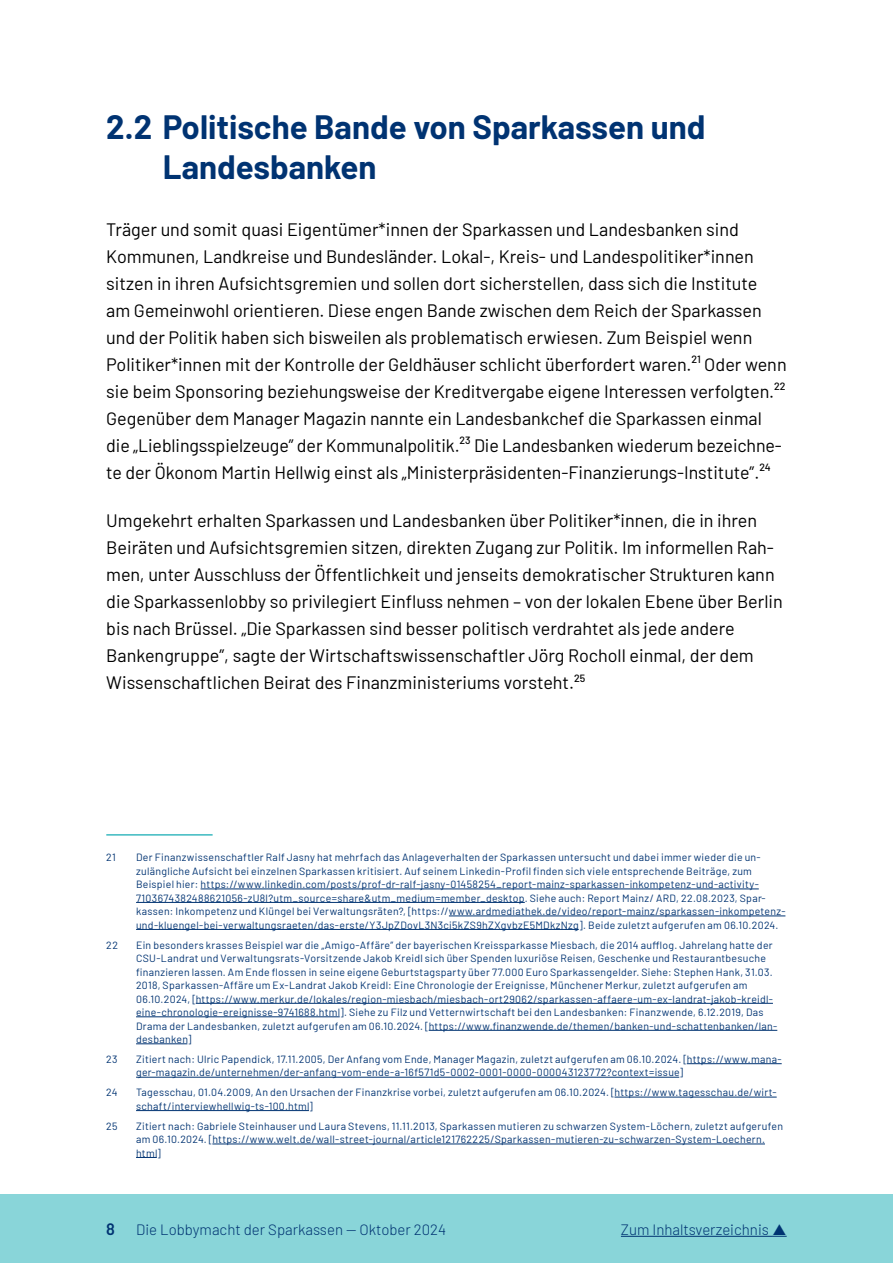
<style>
.page{position:relative;width:893px;height:1263px;background:#fff}
.page>*{position:absolute;margin:0;border:0;box-sizing:border-box;transform-origin:0 0}
.Überschrift_H1{font:700 33px/39.6px "Barlow";color:#003372}
.Fließtext{font:18px/27px "Barlow";color:#000}
.t1{font:600 16.5px "Barlow";color:#003372}
.t2{font:300 15px "Barlow";color:#003372}
.Fußnote{font:10.5px/13.5px "Barlow";letter-spacing:.03em;color:#003372}
</style>
<div class="page">
<div style="left:0;top:1195px;width:893px;height:68px;background:#89d5d9"></div>
<hr style="left:621px;top:1236px;width:151px;height:1px;background:#003372">
<hr style="left:106px;top:834px;width:107px;height:2px;background:#3bb9c0">
<hr style="left:201px;top:889px;width:558px;height:1px;background:#003372">
<hr style="left:136px;top:902px;width:389px;height:1px;background:#003372">
<hr style="left:449px;top:916px;width:336px;height:1px;background:#003372">
<hr style="left:136px;top:929px;width:443px;height:1px;background:#003372">
<hr style="left:196px;top:1003px;width:577px;height:1px;background:#003372">
<hr style="left:136px;top:1016px;width:204px;height:1px;background:#003372">
<hr style="left:429px;top:1030px;width:348px;height:1px;background:#003372">
<hr style="left:136px;top:1043px;width:51px;height:1px;background:#003372">
<hr style="left:687px;top:1063px;width:95px;height:1px;background:#003372">
<hr style="left:136px;top:1077px;width:543px;height:1px;background:#003372">
<hr style="left:614px;top:1097px;width:163px;height:1px;background:#003372">
<hr style="left:136px;top:1110px;width:173px;height:1px;background:#003372">
<hr style="left:212px;top:1144px;width:553px;height:1px;background:#003372">
<svg style="left:136px;top:1157px;width:21px;height:1px"></svg>
<svg style="left:772px;top:1235px;width:15px;height:2px"></svg>
<p class="Überschrift_H1" style="left:163px;top:105px;width:544px;text-indent:-57px">2.2 Politische Bande von Sparkassen und<br>Landesbanken</p>
<p class="Fließtext" style="left:106px;top:214px;width:682px">Träger und somit quasi Eigentümer*innen der Sparkassen und Landesbanken sind Kommunen, Landkreise und Bundesländer. Lokal-, Kreis- und Landespolitiker*innen sitzen in ihren Aufsichtsgremien und sollen dort sicherstellen, dass sich die Institute<br>am Gemeinwohl orientieren. Diese engen Bande zwischen dem Reich der Sparkassen und der Politik haben sich bisweilen als problematisch erwiesen. Zum Beispiel wenn Politiker*innen mit der Kontrolle der Geldhäuser schlicht überfordert waren.<sup>21</sup> Oder wenn sie beim Sponsoring beziehungsweise der Kreditvergabe eigene Interessen verfolgten.<sup>22<br></sup>Gegenüber dem Manager Magazin nannte ein Landesbankchef die Sparkassen einmal die „Lieblingsspielzeuge” der Kommunalpolitik.<sup>23</sup> Die Landesbanken wiederum bezeichne&shy;te der Ökonom Martin Hellwig einst als „Ministerpräsidenten-Finanzierungs-Institute”.<sup>24</sup></p>
<p class="Fließtext" style="left:106px;top:506px;width:678px">Umgekehrt erhalten Sparkassen und Landesbanken über Politiker*innen, die in ihren Beiräten und Aufsichtsgremien sitzen, direkten Zugang zur Politik. Im informellen Rah&shy;men, unter Ausschluss der Öffentlichkeit und jenseits demokratischer Strukturen kann die Sparkassenlobby so privilegiert Einfluss nehmen – von der lokalen Ebene über Berlin bis nach Brüssel. „Die Sparkassen sind besser politisch verdrahtet als jede andere Bankengruppe”, sagte der Wirtschaftswissenschaftler Jörg Rocholl einmal, der dem Wissenschaftlichen Beirat des Finanzministeriums vorsteht.<sup>25</sup></p>
<p class="Fußnote" style="left:106px;top:850px;width:11px">21</p>
<p class="Fußnote" style="left:136px;top:850px;width:651px">Der Finanzwissenschaftler Ralf Jasny hat mehrfach das Anlageverhalten der Sparkassen untersucht und dabei immer wieder die un&shy;zulängliche Aufsicht bei einzelnen Sparkassen kritisiert. Auf seinem Linkedin-Profil finden sich viele entsprechende Beiträge, zum Beispiel hier: https://www.linkedin.com/posts/prof-dr-ralf-jasny-01458254_report-mainz-sparkassen-inkompetenz-und-activity-7103674382488621056-zU8l?utm_source=share&amp;utm_medium=member_desktop. Siehe auch: Report Mainz/ ARD, 22.08.2023, Spar&shy;kassen: Inkompetenz und Klüngel bei Verwaltungsräten?, [https://www.ardmediathek.de/video/report-mainz/sparkassen-inkompetenz&shy;und-kluengel-bei-verwaltungsraeten/das-erste/Y3JpZDovL3N3ci5kZS9hZXgvbzE5MDkzNzg]. Beide zuletzt aufgerufen am 06.10.2024.</p>
<p class="Fußnote" style="left:106px;top:937px;width:13px">22</p>
<p class="Fußnote" style="left:136px;top:937px;width:643px">Ein besonders krasses Beispiel war die „Amigo-Affäre” der bayerischen Kreissparkasse Miesbach, die 2014 aufflog. Jahrelang hatte der CSU-Landrat und Verwaltungsrats-Vorsitzende Jakob Kreidl sich über Spenden luxuriöse Reisen, Geschenke und Restaurantbesuche finanzieren lassen. Am Ende flossen in seine eigene Geburtstagsparty über 77.000 Euro Sparkassengelder. Siehe: Stephen Hank, 31.03.<br>2018, Sparkassen-Affäre um Ex-Landrat Jakob Kreidl: Eine Chronologie der Ereignisse, Münchener Merkur, zuletzt aufgerufen am 06.10.2024, [https://www.merkur.de/lokales/region-miesbach/miesbach-ort29062/sparkassen-affaere-um-ex-landrat-jakob-kreidl&shy;eine-chronologie-ereignisse-9741688.html]. Siehe zu Filz und Vetternwirtschaft bei den Landesbanken: Finanzwende, 6.12.2019, Das Drama der Landesbanken, zuletzt aufgerufen am 06.10.2024. [https://www.finanzwende.de/themen/banken-und-schattenbanken/lan&shy;desbanken]</p>
<p class="Fußnote" style="left:106px;top:1051px;width:13px">23</p>
<p class="Fußnote" style="left:136px;top:1051px;width:647px">Zitiert nach: Ulric Papendick, 17.11.2005, Der Anfang vom Ende, Manager Magazin, zuletzt aufgerufen am 06.10.2024. [https://www.mana&shy;ger-magazin.de/unternehmen/der-anfang-vom-ende-a-16f571d5-0002-0001-0000-000043123772?context=issue]</p>
<p class="Fußnote" style="left:106px;top:1085px;width:13px">24</p>
<p class="Fußnote" style="left:136px;top:1085px;width:642px">Tagesschau, 01.04.2009, An den Ursachen der Finanzkrise vorbei, zuletzt aufgerufen am 06.10.2024. [https://www.tagesschau.de/wirt&shy;schaft/interviewhellwig-ts-100.html]</p>
<p class="Fußnote" style="left:106px;top:1118px;width:13px">25</p>
<p class="Fußnote" style="left:136px;top:1118px;width:649px">Zitiert nach: Gabriele Steinhauser und Laura Stevens, 11.11.2013, Sparkassen mutieren zu schwarzen System-Löchern, zuletzt aufgerufen am 06.10.2024. [https://www.welt.de/wall-street-journal/article121762225/Sparkassen-mutieren-zu-schwarzen-System-Loechern. html]</p>
<h3 class="t1" style="left:106px;top:1217px;width:10px">8</h3>
<h3 class="t2" style="left:136px;top:1219px;width:312px">Die Lobbymacht der Sparkassen — Oktober 2024</h3>
<h3 class="t2" style="left:621px;top:1219px;width:150px">Zum Inhaltsverzeichnis</h3>
</div>
